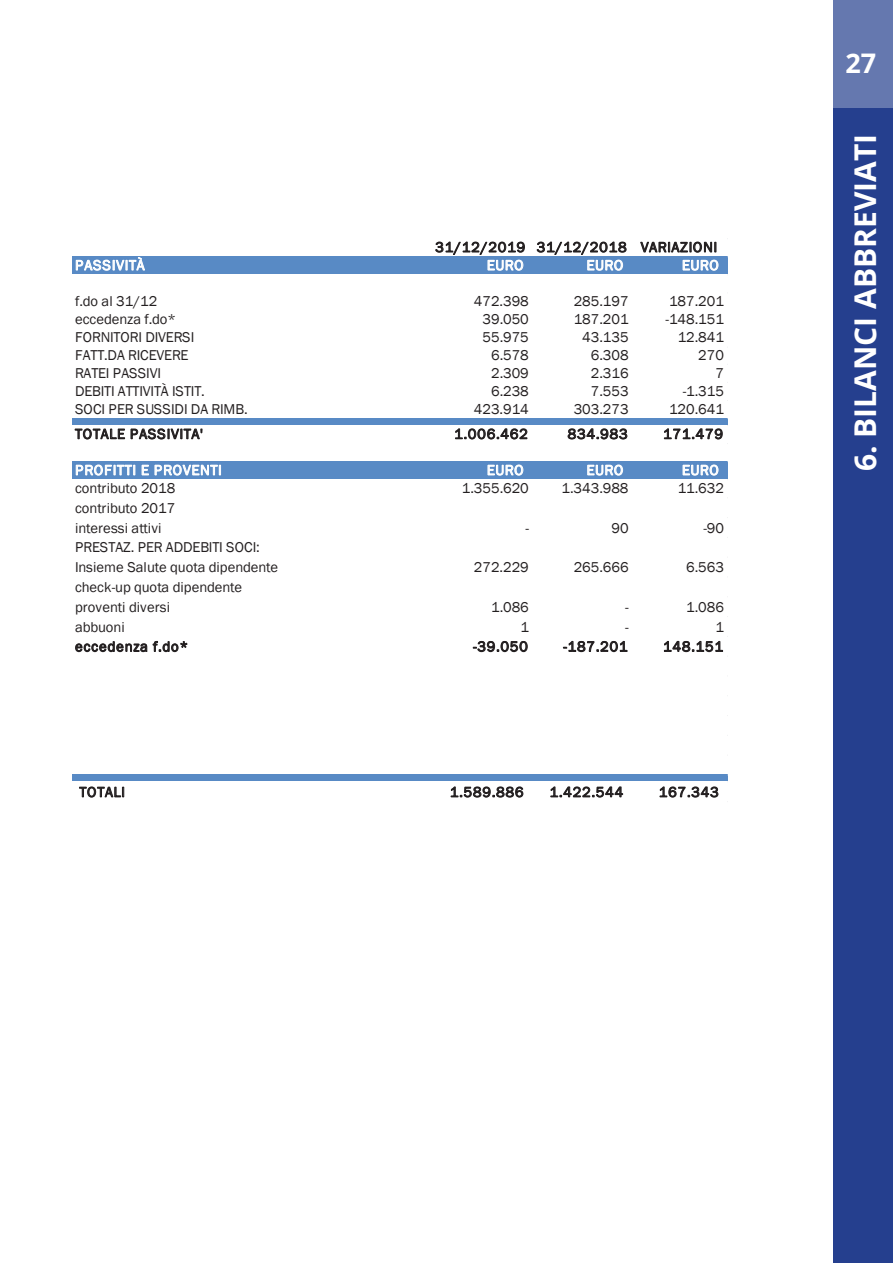
<style>
.page{position:relative;width:893px;height:1263px;background:#fff}
.page>*{position:absolute;margin:0;border:0;box-sizing:border-box;transform-origin:0 0}
.t1{font:700 30px "Open Sans";color:#fff}
.t2{font:700 27px "Open Sans";color:#fff}
.t3{font:14.7px/19.8px "Franklin Gothic";color:#231f20}
.t4{font:14.7px "Franklin Gothic";letter-spacing:.04em;color:#fff}
.t5{font:14.7px "Franklin Gothic";letter-spacing:.06em;color:#231f20}
.t6{font:14.7px "Franklin Gothic";letter-spacing:.05em;color:#231f20}
</style>
<div class="page">
<div style="left:833px;top:0;width:60px;height:1263px;background:#253f8e"></div>
<div style="left:72px;top:256px;width:655px;height:19px;background:#588ac5"></div>
<div style="left:72px;top:274px;width:655px;height:37px;background:#fff"></div>
<div style="left:72px;top:418px;width:655px;height:8px;background:#588ac5"></div>
<div style="left:72px;top:425px;width:655px;height:37px;background:#fff"></div>
<div style="left:72px;top:461px;width:655px;height:19px;background:#588ac5"></div>
<div style="left:72px;top:479px;width:655px;height:296px;background:#fff"></div>
<div style="left:72px;top:774px;width:655px;height:8px;background:#588ac5"></div>
<div style="left:72px;top:781px;width:655px;height:21px;background:#fff"></div>
<div style="left:833px;top:0;width:60px;height:108px;background:#6578af"></div>
<p class="t5" style="left:435px;top:238px;width:283px">31/12/2019 31/12/2018 VARIAZIONI</p>
<p class="t4" style="left:75px;top:256px;width:71px">PASSIVITÀ</p>
<p class="t4" style="left:487px;top:256px;width:38px">EURO</p>
<p class="t4" style="left:587px;top:256px;width:38px">EURO</p>
<p class="t4" style="left:682px;top:256px;width:38px">EURO</p>
<p class="t3" style="left:75px;top:292px;width:84px">f.do al 31/12</p>
<p class="t3" style="left:474px;top:292px;width:56px">472.398</p>
<p class="t3" style="left:574px;top:292px;width:56px">285.197</p>
<p class="t3" style="left:669px;top:292px;width:56px">187.201</p>
<p class="t3" style="left:75px;top:310px;width:103px">eccedenza f.do*</p>
<p class="t3" style="left:482px;top:310px;width:48px">39.050</p>
<p class="t3" style="left:574px;top:310px;width:56px">187.201</p>
<p class="t3" style="left:666px;top:310px;width:60px">-148.151</p>
<p class="t3" style="left:75px;top:328px;width:121px">FORNITORI DIVERSI</p>
<p class="t3" style="left:482px;top:328px;width:48px">55.975</p>
<p class="t3" style="left:582px;top:328px;width:48px">43.135</p>
<p class="t3" style="left:678px;top:328px;width:48px">12.841</p>
<p class="t3" style="left:75px;top:345px;width:115px">FATT.DA RICEVERE</p>
<p class="t3" style="left:491px;top:345px;width:39px">6.578</p>
<p class="t3" style="left:591px;top:345px;width:39px">6.308</p>
<p class="t3" style="left:698px;top:345px;width:27px">270</p>
<p class="t3" style="left:75px;top:363px;width:88px">RATEI PASSIVI</p>
<p class="t3" style="left:491px;top:363px;width:39px">2.309</p>
<p class="t3" style="left:591px;top:363px;width:39px">2.316</p>
<p class="t3" style="left:715px;top:363px;width:10px">7</p>
<p class="t3" style="left:75px;top:381px;width:131px">DEBITI ATTIVITÀ ISTIT.</p>
<p class="t3" style="left:491px;top:381px;width:39px">6.238</p>
<p class="t3" style="left:591px;top:381px;width:39px">7.553</p>
<p class="t3" style="left:683px;top:381px;width:43px">-1.315</p>
<p class="t3" style="left:75px;top:399px;width:174px">SOCI PER SUSSIDI DA RIMB.</p>
<p class="t3" style="left:474px;top:399px;width:56px">423.914</p>
<p class="t3" style="left:574px;top:399px;width:56px">303.273</p>
<p class="t3" style="left:669px;top:399px;width:56px">120.641</p>
<p class="t6" style="left:75px;top:425px;width:129px">TOTALE PASSIVITA'</p>
<p class="t3" style="left:454px;top:424px;width:75px">1.006.462</p>
<p class="t3" style="left:568px;top:424px;width:61px">834.983</p>
<p class="t3" style="left:663px;top:424px;width:61px">171.479</p>
<p class="t4" style="left:75px;top:461px;width:148px">PROFITTI E PROVENTI</p>
<p class="t4" style="left:487px;top:461px;width:38px">EURO</p>
<p class="t4" style="left:587px;top:461px;width:38px">EURO</p>
<p class="t4" style="left:682px;top:461px;width:38px">EURO</p>
<p class="t3" style="left:75px;top:479px;width:102px">contributo 2018</p>
<p class="t3" style="left:462px;top:479px;width:68px">1.355.620</p>
<p class="t3" style="left:562px;top:479px;width:68px">1.343.988</p>
<p class="t3" style="left:678px;top:479px;width:48px">11.632</p>
<p class="t3" style="left:75px;top:498px;width:102px">contributo 2017 interessi attivi</p>
<p class="t3" style="left:525px;top:518px;width:5px">-</p>
<p class="t3" style="left:611px;top:518px;width:19px">90</p>
<p class="t3" style="left:703px;top:518px;width:22px">-90</p>
<p class="t3" style="left:75px;top:538px;width:205px">PRESTAZ. PER ADDEBITI SOCI:<br>Insieme Salute quota dipendente</p>
<p class="t3" style="left:75px;top:577px;width:169px">check-up quota dipendente proventi diversi</p>
<p class="t3" style="left:474px;top:558px;width:56px">272.229</p>
<p class="t3" style="left:574px;top:558px;width:56px">265.666</p>
<p class="t3" style="left:686px;top:558px;width:39px">6.563</p>
<p class="t3" style="left:491px;top:597px;width:39px">1.086</p>
<p class="t3" style="left:625px;top:597px;width:5px">-</p>
<p class="t3" style="left:686px;top:597px;width:39px">1.086</p>
<p class="t3" style="left:75px;top:617px;width:51px">abbuoni</p>
<p class="t3" style="left:520px;top:617px;width:10px">1</p>
<p class="t3" style="left:625px;top:617px;width:5px">-</p>
<p class="t3" style="left:715px;top:617px;width:10px">1</p>
<p class="t5" style="left:75px;top:637px;width:115px">eccedenza f.do*</p>
<p class="t3" style="left:473px;top:637px;width:56px">-39.050</p>
<p class="t3" style="left:563px;top:637px;width:66px">-187.201</p>
<p class="t3" style="left:663px;top:637px;width:61px">148.151</p>
<p class="t3" style="left:79px;top:782px;width:47px">TOTALI</p>
<p class="t3" style="left:450px;top:782px;width:75px">1.589.886</p>
<p class="t3" style="left:550px;top:782px;width:75px">1.422.544</p>
<p class="t3" style="left:659px;top:782px;width:61px">167.343</p>
<h2 class="t2" style="left:845px;top:44px;width:32px">27</h2>
<p class="t1" style="left:844px;top:471px;width:339px;rotate:-90deg">6. BILANCI ABBREVIATI</p>
</div>
